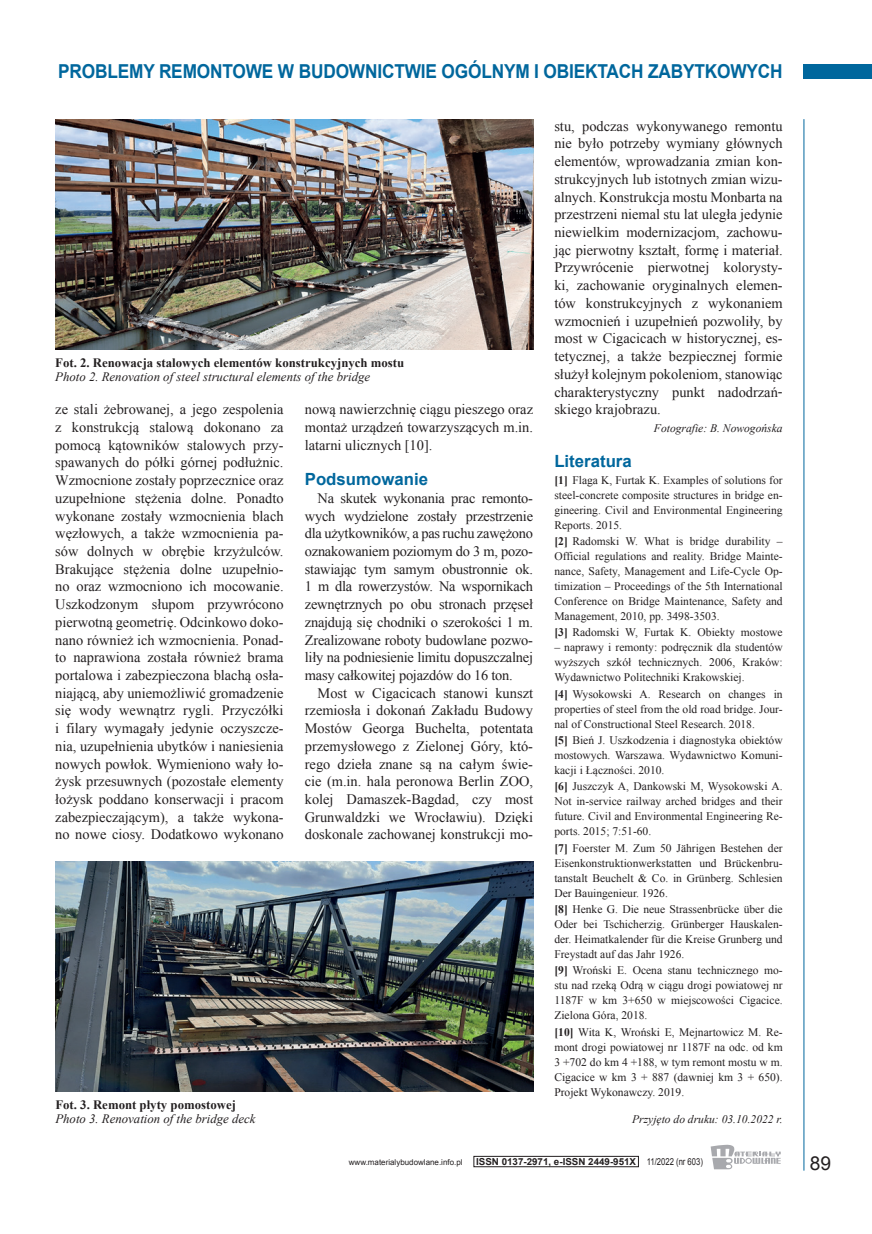
<style>
.page{position:relative;width:872px;height:1234px;background:#fff}
.page>*{position:absolute;margin:0;border:0;box-sizing:border-box;transform-origin:0 0}
.t1{font:700 19.2px "Arial";letter-spacing:-.01em;color:#00679d;scale:.9 1}
.t2{font:19.2px "Arial";color:#231f20}
.t3{font:700 16.8px "Arial";color:#00679d}
.t4{font:14.4px/17.7px "Times New Roman";color:#231f20;text-align:justify}
.t5{font:italic 12.75px "Times New Roman";color:#231f20}
.t6{font:700 12.75px "Times New Roman";color:#231f20}
.t7{font:11.55px/15px "Times New Roman";color:#231f20;text-align:justify}
.t8{font:italic 11.55px "Times New Roman";color:#231f20}
.t9{font:700 9.6px "Arial";color:#231f20}
.t10{font:7.95px "Arial";color:#231f20}
.s1{font-weight:700}
.s2{font-weight:400}
</style>
<div class="page">
<div style="left:804px;top:64px;width:68px;height:14px;background:#00679d"></div>
<hr style="left:803px;top:119px;width:1px;height:1051px;background:#00679d">
<div style="left:473px;top:1155px;width:165px;height:11px;border:1px solid #231f20"></div>
<svg style="left:710px;top:1144px;width:70px;height:24px"></svg>
<img style="left:55px;top:119px;width:478px;height:230px">
<img style="left:55px;top:861px;width:478px;height:230px">
<h1 class="t1" style="left:58px;top:58px;width:806px">PROBLEMY REMONTOWE W BUDOWNICTWIE OGÓLNYM I OBIEKTACH ZABYTKOWYCH</h1>
<p class="t6" style="left:55px;top:353px;width:350px">Fot. 2. Renowacja stalowych elementów konstrukcyjnych mostu</p>
<p class="t5" style="left:55px;top:368px;width:316px">Photo 2. Renovation of steel structural elements of the bridge</p>
<p class="t4" style="left:55px;top:400px;width:230px">ze stali żebrowanej, a jego zespolenia z konstrukcją stalową dokonano za pomocą kątowników stalowych przy&shy;spawanych do półki górnej podłużnic.<br>Wzmocnione zostały poprzecznice oraz uzupełnione stężenia dolne. Ponadto wykonane zostały wzmocnienia blach węzłowych, a także wzmocnienia pa&shy;sów dolnych w obrębie krzyżulców.<br>Brakujące stężenia dolne uzupełnio&shy;no oraz wzmocniono ich mocowanie.<br>Uszkodzonym słupom przywrócono pierwotną geometrię. Odcinkowo doko&shy;nano również ich wzmocnienia. Ponad&shy;to naprawiona została również brama portalowa i zabezpieczona blachą osła&shy;niającą, aby uniemożliwić gromadzenie się wody wewnątrz rygli. Przyczółki i filary wymagały jedynie oczyszcze&shy;nia, uzupełnienia ubytków i naniesienia nowych powłok. Wymieniono wały ło&shy;żysk przesuwnych (pozostałe elementy łożysk poddano konserwacji i pracom zabezpieczającym), a także wykona&shy;no nowe ciosy. Dodatkowo wykonano</p>
<p class="t4" style="left:305px;top:400px;width:230px">nową nawierzchnię ciągu pieszego oraz montaż urządzeń towarzyszących m.in. latarni ulicznych [10].</p>
<p class="t3" style="left:305px;top:467px;width:125px">Podsumowanie</p>
<p class="t4" style="left:305px;top:488px;width:230px;text-indent:13px">Na skutek wykonania prac remonto&shy;wych wydzielone zostały przestrzenie dla użytkowników, a pas ruchu zawężono oznakowaniem poziomym do 3 m, pozo&shy;stawiając tym samym obustronnie ok.<br>1 m dla rowerzystów. Na wspornikach zewnętrznych po obu stronach przęseł znajdują się chodniki o szerokości 1 m.<br>Zrealizowane roboty budowlane pozwo&shy;liły na podniesienie limitu dopuszczalnej masy całkowitej pojazdów do 16 ton.</p>
<p class="t4" style="left:305px;top:683px;width:230px;text-indent:13px">Most w Cigacicach stanowi kunszt rzemiosła i dokonań Zakładu Budowy Mostów Georga Buchelta, potentata przemysłowego z Zielonej Góry, któ&shy;rego dzieła znane są na całym świe&shy;cie (m.in. hala peronowa Berlin ZOO, kolej Damaszek-Bagdad, czy most Grunwaldzki we Wrocławiu). Dzięki doskonale zachowanej konstrukcji mo-</p>
<p class="t6" style="left:55px;top:1095px;width:182px">Fot. 3. Remont płyty pomostowej</p>
<p class="t5" style="left:55px;top:1109px;width:202px">Photo 3. Renovation of the bridge deck</p>
<p class="t4" style="left:554px;top:116px;width:230px">stu, podczas wykonywanego remontu nie było potrzeby wymiany głównych elementów, wprowadzania zmian kon&shy;strukcyjnych lub istotnych zmian wizu&shy;alnych. Konstrukcja mostu Monbarta na przestrzeni niemal stu lat uległa jedynie niewielkim modernizacjom, zachowu&shy;jąc pierwotny kształt, formę i materiał.<br>Przywrócenie pierwotnej kolorysty&shy;ki, zachowanie oryginalnych elemen&shy;tów konstrukcyjnych z wykonaniem wzmocnień i uzupełnień pozwoliły, by most w Cigacicach w historycznej, es&shy;tetycznej, a także bezpiecznej formie służył kolejnym pokoleniom, stanowiąc charakterystyczny punkt nadodrzań&shy;skiego krajobrazu.</p>
<p class="t8" style="left:654px;top:420px;width:130px">Fotografie: B. Nowogońska</p>
<p class="t3" style="left:554px;top:449px;width:79px">Literatura</p>
<p class="t7" style="left:554px;top:472px;width:230px"><span class="s1">[1]</span> Flaga K, Furtak K. Examples of solutions for steel-concrete composite structures in bridge en&shy;gineering. Civil and Environmental Engineering Reports. 2015.</p>
<p class="t7" style="left:554px;top:533px;width:230px"><span class="s1">[2]</span> Radomski W. What is bridge durability – Official regulations and reality. Bridge Mainte&shy;nance, Safety, Management and Life-Cycle Op&shy;timization – Proceedings of the 5th International Conference on Bridge Maintenance, Safety and Management, 2010, pp. 3498-3503.</p>
<p class="t7" style="left:554px;top:624px;width:230px"><span class="s1">[3]</span> Radomski W, Furtak K. Obiekty mostowe</p>
<p class="t7" style="left:554px;top:639px;width:230px">– naprawy i remonty: podręcznik dla studentów wyższych szkół technicznych. 2006, Kraków:<br>Wydawnictwo Politechniki Krakowskiej.</p>
<p class="t7" style="left:554px;top:685px;width:230px"><span class="s1">[4]</span> Wysokowski A. Research on changes in properties of steel from the old road bridge. Jour&shy;nal of Constructional Steel Research. 2018.</p>
<p class="t7" style="left:554px;top:732px;width:230px"><span class="s1">[5]</span> Bień J. Uszkodzenia i diagnostyka obiektów mostowych. Warszawa. Wydawnictwo Komuni&shy;kacji i Łączności. 2010.</p>
<p class="t7" style="left:554px;top:778px;width:230px"><span class="s1">[6]</span> Juszczyk A, Dankowski M, Wysokowski A.<br>Not in-service railway arched bridges and their future. Civil and Environmental Engineering Re&shy;ports. 2015; 7:51-60.</p>
<p class="t7" style="left:554px;top:839px;width:230px"><span class="s1">[7]</span> Foerster M. Zum 50 Jährigen Bestehen der Eisenkonstruktionwerkstatten und Brückenbru&shy;tanstalt Beuchelt &amp; Co. in Grünberg. Schlesien Der Bauingenieur. 1926.</p>
<p class="t7" style="left:554px;top:900px;width:230px"><span class="s1">[8]</span> Henke G. Die neue Strassenbrücke über die Oder bei Tschicherzig. Grünberger Hauskalen&shy;der. Heimatkalender für die Kreise Grunberg und Freystadt auf das Jahr 1926.</p>
<p class="t7" style="left:554px;top:962px;width:230px"><span class="s1">[9]</span> Wroński E. Ocena stanu technicznego mo&shy;stu nad rzeką Odrą w ciągu drogi powiatowej nr 1187F w km 3+650 w miejscowości Cigacice.<br>Zielona Góra, 2018.</p>
<p class="t7" style="left:554px;top:1023px;width:230px"><span class="s1">[10]</span> Wita K, Wroński E, Mejnartowicz M. Re&shy;mont drogi powiatowej nr 1187F na odc. od km 3 +702 do km 4 +188, w tym remont mostu w m.<br>Cigacice w km 3 + 887 (dawniej km 3 + 650).<br>Projekt Wykonawczy. 2019.</p>
<p class="t8" style="left:632px;top:1110px;width:152px">Przyjęto do druku: 03.10.2022 r.</p>
<p class="t10" style="left:349px;top:1156px;width:115px">www.materialybudowlane.info.pl</p>
<p class="t9" style="left:476px;top:1154px;width:228px">ISSN 0137-2971, e-ISSN 2449-951X <span class="s2">11/2022 (nr 603)</span></p>
<h1 class="t2" style="left:810px;top:1150px;width:23px">89</h1>
</div>
